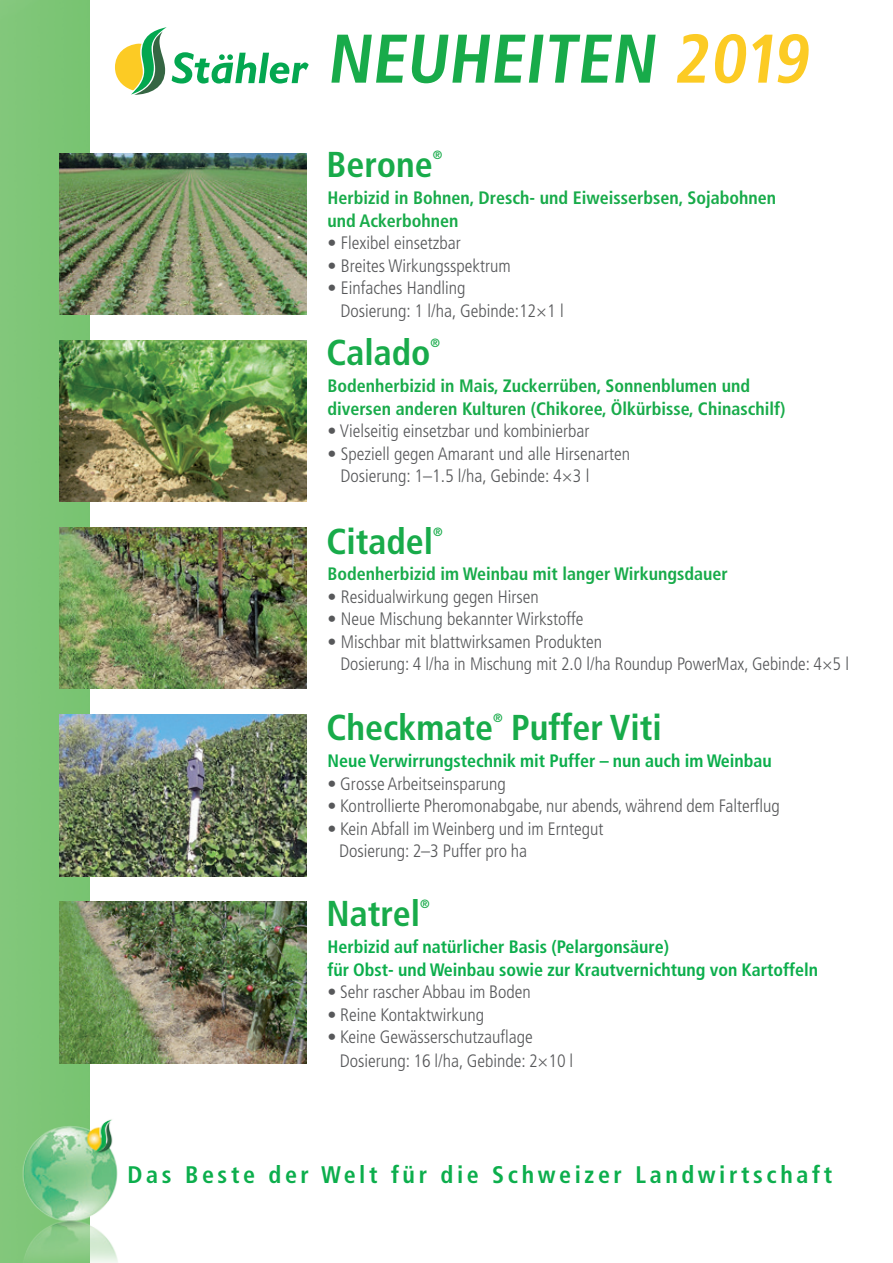
<style>
.page{position:relative;width:893px;height:1263px;background:#fff}
.page>*{position:absolute;margin:0;border:0;box-sizing:border-box;transform-origin:0 0}
.t1{font:700 condensed 68.7px "Frutiger LT Std";color:#18ab4a}
.Produkt{font:700 condensed 36px "Frutiger LT Std";color:#18ab4a}
.t2{font:700 condensed 24px "Frutiger LT Std";letter-spacing:.15em;color:#0cae4c}
.Produkt-2{font:300 condensed 18px "Frutiger LT Std";color:#57585a}
.t3{font:700 condensed 18px "Frutiger LT Std";color:#18ab4a}
.Produkt-3{font:700 condensed 18px "Frutiger LT Std";color:#0cae4c}
.Produkt-4{font:700 condensed 12px "Frutiger LT Std";color:#18ab4a}
.s1{color:#fccb24}
</style>
<div class="page">
<div style="left:0;top:0;width:89px;height:1097px;background:#7ec677"></div>
<svg style="left:115px;top:27px;width:194px;height:68px"></svg>
<img style="left:0;top:1097px;width:118px;height:166px">
<img style="left:60px;top:153px;width:246px;height:162px">
<img style="left:60px;top:340px;width:246px;height:162px">
<img style="left:60px;top:527px;width:246px;height:162px">
<img style="left:60px;top:714px;width:246px;height:162px">
<img style="left:60px;top:901px;width:246px;height:162px">
<p class="t1" style="left:326px;top:18px;width:493px">NEUHEITEN <span class="s1">2019</span></p>
<p class="Produkt" style="left:326px;top:143px;width:108px">Berone</p>
<p class="Produkt-4" style="left:433px;top:148px;width:11px">®</p>
<p class="t3" style="left:327px;top:187px;width:450px">Herbizid in Bohnen, Dresch- und Eiweisserbsen, Sojabohnen</p>
<p class="t3" style="left:327px;top:210px;width:133px">und Ackerbohnen</p>
<p class="Produkt-2" style="left:327px;top:233px;width:135px">• Flexibel einsetzbar</p>
<p class="Produkt-2" style="left:327px;top:255px;width:185px">• Breites Wirkungsspektrum</p>
<p class="Produkt-2" style="left:327px;top:278px;width:139px">• Einfaches Handling</p>
<p class="Produkt-2" style="left:340px;top:300px;width:225px">Dosierung: 1 l/ha, Gebinde:12×1 l</p>
<p class="Produkt" style="left:326px;top:331px;width:106px">Calado</p>
<p class="Produkt-4" style="left:430px;top:336px;width:11px">®</p>
<p class="t3" style="left:327px;top:375px;width:424px">Bodenherbizid in Mais, Zuckerrüben, Sonnenblumen und</p>
<p class="t3" style="left:327px;top:398px;width:459px">diversen anderen Kulturen (Chikoree, Ölkürbisse, Chinaschilf)</p>
<p class="Produkt-2" style="left:327px;top:421px;width:263px">• Vielseitig einsetzbar und kombinierbar</p>
<p class="Produkt-2" style="left:327px;top:443px;width:304px">• Speziell gegen Amarant und alle Hirsenarten</p>
<p class="Produkt-2" style="left:340px;top:466px;width:250px">Dosierung: 1–1.5 l/ha, Gebinde: 4×3 l</p>
<p class="Produkt" style="left:326px;top:520px;width:108px">Citadel</p>
<p class="Produkt-4" style="left:433px;top:525px;width:11px">®</p>
<p class="t3" style="left:327px;top:563px;width:402px">Bodenherbizid im Weinbau mit langer Wirkungsdauer</p>
<p class="Produkt-2" style="left:327px;top:586px;width:213px">• Residualwirkung gegen Hirsen</p>
<p class="Produkt-2" style="left:327px;top:609px;width:257px">• Neue Mischung bekannter Wirkstoffe</p>
<p class="Produkt-2" style="left:327px;top:631px;width:276px">• Mischbar mit blattwirksamen Produkten</p>
<p class="Produkt-2" style="left:340px;top:654px;width:510px">Dosierung: 4 l/ha in Mischung mit 2.0 l/ha Roundup PowerMax, Gebinde: 4×5 l</p>
<p class="Produkt" style="left:326px;top:706px;width:168px">Checkmate</p>
<p class="Produkt-4" style="left:493px;top:711px;width:11px">®</p>
<p class="Produkt" style="left:511px;top:706px;width:152px">Puffer Viti</p>
<p class="Produkt-3" style="left:327px;top:750px;width:446px">Neue Verwirrungstechnik mit Puffer – nun auch im Weinbau</p>
<p class="Produkt-2" style="left:327px;top:773px;width:180px">• Grosse Arbeitseinsparung</p>
<p class="Produkt-2" style="left:327px;top:796px;width:454px">• Kontrollierte Pheromonabgabe, nur abends, während dem Falterflug</p>
<p class="Produkt-2" style="left:327px;top:818px;width:277px">• Kein Abfall im Weinberg und im Erntegut</p>
<p class="Produkt-2" style="left:339px;top:841px;width:190px">Dosierung: 2–3 Puffer pro ha</p>
<p class="Produkt" style="left:326px;top:892px;width:95px">Natrel</p>
<p class="Produkt-4" style="left:420px;top:897px;width:11px">®</p>
<p class="Produkt-3" style="left:327px;top:936px;width:343px">Herbizid auf natürlicher Basis (Pelargonsäure)</p>
<p class="Produkt-3" style="left:327px;top:959px;width:492px">für Obst- und Weinbau sowie zur Krautvernichtung von Kartoffeln</p>
<p class="Produkt-2" style="left:327px;top:982px;width:205px">• Sehr rascher Abbau im Boden</p>
<p class="Produkt-2" style="left:327px;top:1004px;width:158px">• Reine Kontaktwirkung</p>
<p class="Produkt-2" style="left:327px;top:1027px;width:207px">• Keine Gewässerschutzauflage</p>
<p class="Produkt-2" style="left:340px;top:1051px;width:235px">Dosierung: 16 l/ha, Gebinde: 2×10 l</p>
<p class="t2" style="left:128px;top:1160px;width:706px">Das Beste der Welt für die Schweizer Landwirtschaft</p>
</div>
